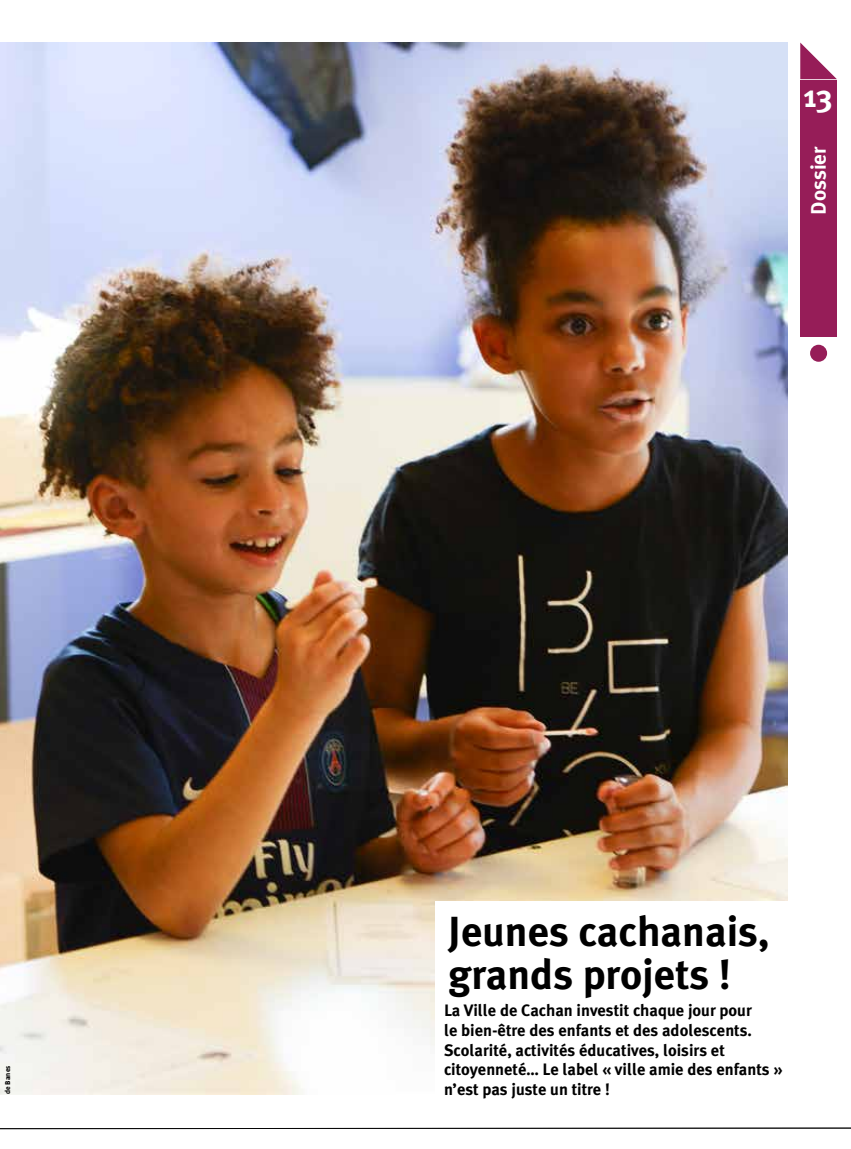
<style>
.page{position:relative;width:851px;height:1149px;background:#fff}
.page>*{position:absolute;margin:0;border:0;box-sizing:border-box;transform-origin:0 0}
.t1{font:700 42px/43.5px "Meta Plus";color:#000}
.t2{font:700 31.5px "Meta Plus";color:#fff}
.t3{font:700 21px "Meta Plus";color:#fff}
.t4{font:700 16.5px/19.5px "Meta Plus";color:#000}
.t5{font:700 7.5px "Bulo";color:#000}
</style>
<div class="page">
<svg style="left:0;top:1127px;width:850px;height:2px"></svg>
<img style="left:0;top:43px;width:787px;height:1051px">
<svg style="left:800px;top:43px;width:36px;height:36px"></svg>
<div style="left:800px;top:81px;width:36px;height:256px;background:#961d58"></div>
<div style="left:810px;top:344px;width:17px;height:17px;background:#961d58;border-radius:50%"></div>
<div style="left:435px;top:994px;width:362px;height:110px;background:#fff"></div>
<div style="left:435px;top:900px;width:391px;height:100px;background:#fff"></div>
<p class="t5" style="left:3px;top:1093px;width:29px;rotate:-90deg">de Banes</p>
<h2 class="t2" style="left:803px;top:78px;width:30px">13</h2>
<p class="t3" style="left:806px;top:214px;width:70px;rotate:-90deg">Dossier</p>
<h1 class="t1" style="left:448px;top:908px;width:322px">Jeunes cachanais, grands projets !</h1>
<p class="t4" style="left:444px;top:1000px;width:340px">La Ville de Cachan investit chaque jour pour<br>le bien-être des enfants et des adolescents.<br>Scolarité, activités éducatives, loisirs et citoyenneté… Le label « ville amie des enfants » n’est pas juste un titre !</p>
</div>
